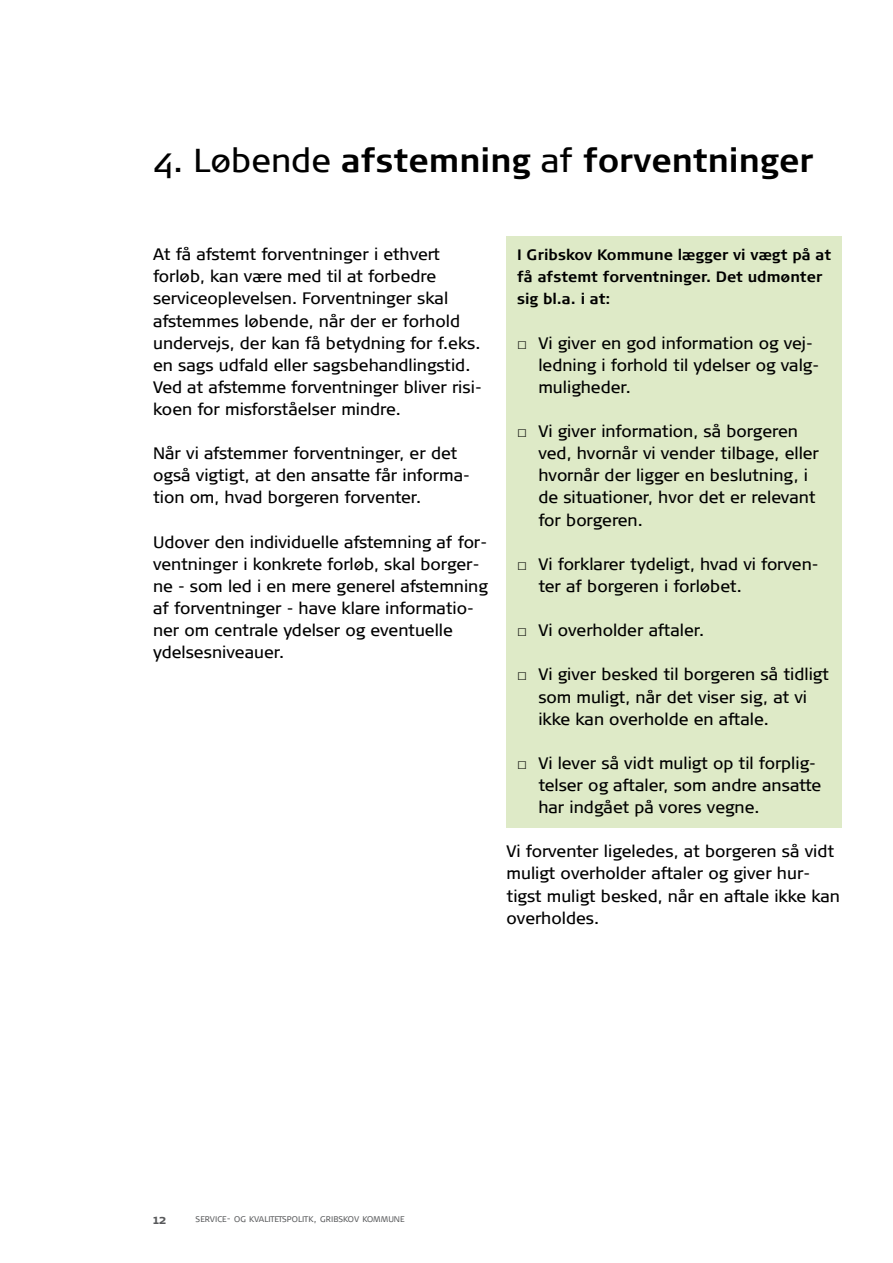
<style>
.page{position:relative;width:893px;height:1263px;background:#fff}
.page>*{position:absolute;margin:0;border:0;box-sizing:border-box;transform-origin:0 0}
.t1{font:700 33px "Signa Normal";color:#000}
.t2{font:16.5px/22px "Signa Normal";color:#000}
.t3{font:700 15px/22px "Signa Normal";color:#000}
.t4{font:700 13.5px "Signa Caps";color:#58595b}
.t5{font:300 10.5px "Signa Caps";color:#58595b}
.s1{font-weight:400}
.s2{font-family:"Verdana"}
</style>
<div class="page">
<div style="left:506px;top:237px;width:336px;height:591px;background:#deeac7"></div>
<h1 class="t1" style="left:153px;top:141px;width:662px"><span class="s1">4. Løbende</span> afstemning <span class="s1">af</span> forventninger</h1>
<p class="t2" style="left:153px;top:243px;width:330px">At få afstemt forventninger i ethvert forløb, kan være med til at forbedre serviceoplevelsen. Forventninger skal afstemmes løbende, når der er forhold undervejs, der kan få betydning for f.eks. en sags udfald eller sagsbehandlingstid.<br>Ved at afstemme forventninger bliver risi&shy;koen for misforståelser mindre.</p>
<p class="t2" style="left:153px;top:442px;width:318px">Når vi afstemmer forventninger, er det også vigtigt, at den ansatte får informa&shy;tion om, hvad borgeren forventer.</p>
<p class="t2" style="left:153px;top:531px;width:336px">Udover den individuelle afstemning af for&shy;ventninger i konkrete forløb, skal borger&shy;ne - som led i en mere generel afstemning af forventninger - have klare informatio&shy;ner om centrale ydelser og eventuelle ydelsesniveauer.</p>
<p class="t3" style="left:517px;top:244px;width:316px">I Gribskov Kommune lægger vi vægt på at få afstemt forventninger. Det udmønter sig bl.a. i at:</p>
<p class="t2" style="left:538px;top:332px;width:282px;text-indent:-21px"><span class="s2">□</span> Vi giver en god information og vej&shy;ledning i forhold til ydelser og valg&shy;muligheder.</p>
<p class="t2" style="left:538px;top:420px;width:282px;text-indent:-21px"><span class="s2">□</span> Vi giver information, så borgeren ved, hvornår vi vender tilbage, eller hvornår der ligger en beslutning, i de situationer, hvor det er relevant for borgeren.</p>
<p class="t2" style="left:538px;top:553px;width:282px;text-indent:-21px"><span class="s2">□</span> Vi forklarer tydeligt, hvad vi forven&shy;ter af borgeren i forløbet.</p>
<p class="t2" style="left:517px;top:619px;width:188px"><span class="s2">□</span> Vi overholder aftaler.</p>
<p class="t2" style="left:538px;top:664px;width:292px;text-indent:-21px"><span class="s2">□</span> Vi giver besked til borgeren så tidligt som muligt, når det viser sig, at vi ikke kan overholde en aftale.</p>
<p class="t2" style="left:538px;top:752px;width:284px;text-indent:-21px"><span class="s2">□</span> Vi lever så vidt muligt op til forplig&shy;telser og aftaler, som andre ansatte har indgået på vores vegne.</p>
<p class="t2" style="left:506px;top:840px;width:335px">Vi forventer ligeledes, at borgeren så vidt muligt overholder aftaler og giver hur&shy;tigst muligt besked, når en aftale ikke kan overholdes.</p>
<p class="t4" style="left:153px;top:1211px;width:14px">12</p>
<p class="t5" style="left:196px;top:1212px;width:211px">service- og kvalitetspolitk, gribskov kommune</p>
</div>
